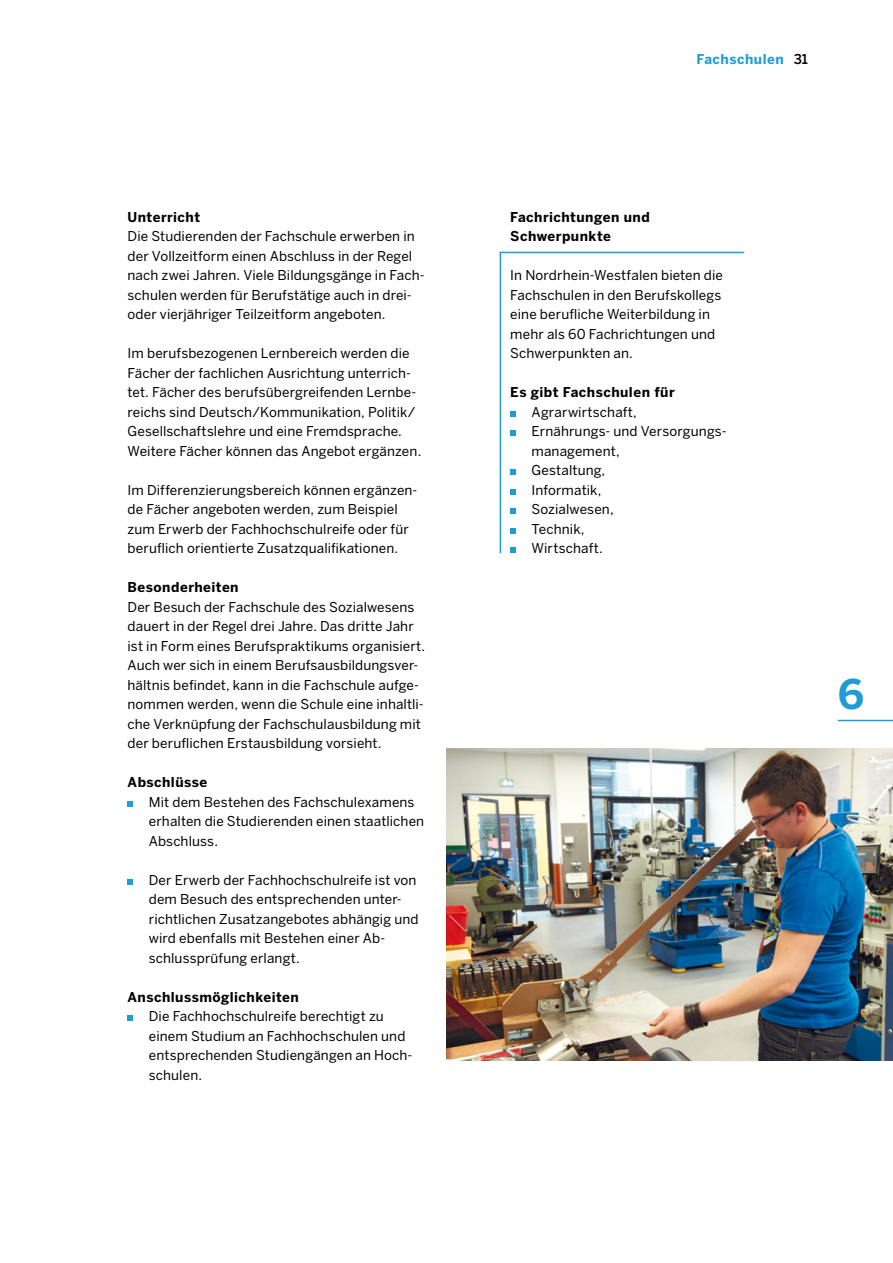
<style>
.page{position:relative;width:893px;height:1263px;background:#fff}
.page>*{position:absolute;margin:0;border:0;box-sizing:border-box;transform-origin:0 0}
.t1{font:700 40.5px "Benton Sans";color:#1e9dd4}
.Fließtext_9pt_Regula{font:13.5px/19.5px "Benton Sans";letter-spacing:.01em;color:#000}
.Fließtext_9pt_Regula-2{font:700 13.5px/19.5px "Benton Sans";letter-spacing:.035em;color:#000}
.Fließtext_9pt_Regula-3{font:700 13.5px "Benton Sans";letter-spacing:.035em;color:#1e9dd4}
.t2{font:500 13.5px "Benton Sans";color:#000}
</style>
<div class="page">
<hr style="left:838px;top:720px;width:55px;height:1px;background:#1e9dd4">
<svg style="left:128px;top:801px;width:5px;height:6px"></svg>
<svg style="left:128px;top:879px;width:5px;height:6px"></svg>
<svg style="left:128px;top:1016px;width:5px;height:5px"></svg>
<img style="left:446px;top:748px;width:447px;height:312px">
<svg style="left:510px;top:411px;width:6px;height:6px"></svg>
<svg style="left:510px;top:431px;width:6px;height:5px"></svg>
<svg style="left:510px;top:470px;width:6px;height:5px"></svg>
<svg style="left:510px;top:489px;width:6px;height:6px"></svg>
<svg style="left:510px;top:509px;width:6px;height:5px"></svg>
<svg style="left:510px;top:528px;width:6px;height:6px"></svg>
<svg style="left:510px;top:548px;width:6px;height:5px"></svg>
<hr style="left:500px;top:252px;width:244px;height:1px;background:#1e9dd4">
<hr style="left:500px;top:252px;width:1px;height:301px;background:#1e9dd4">
<p class="Fließtext_9pt_Regula-2" style="left:128px;top:207px;width:74px">Unterricht</p>
<p class="Fließtext_9pt_Regula" style="left:128px;top:226px;width:298px">Die Studierenden der Fachschule erwerben in der Vollzeitform einen Abschluss in der Regel nach zwei Jahren. Viele Bildungsgänge in Fach&shy;schulen werden für Berufstätige auch in drei&shy;oder vierjähriger Teilzeitform angeboten.</p>
<p class="Fließtext_9pt_Regula" style="left:128px;top:343px;width:295px">Im berufsbezogenen Lernbereich werden die Fächer der fachlichen Ausrichtung unterrich&shy;tet. Fächer des berufsübergreifenden Lernbe&shy;reichs sind Deutsch/Kommunikation, Politik/ Gesellschaftslehre und eine Fremdsprache.<br>Weitere Fächer können das Angebot ergänzen.</p>
<p class="Fließtext_9pt_Regula" style="left:128px;top:480px;width:291px">Im Differenzierungsbereich können ergänzen&shy;de Fächer angeboten werden, zum Beispiel zum Erwerb der Fachhochschulreife oder für beruflich orientierte Zusatzqualifikationen.</p>
<p class="Fließtext_9pt_Regula-2" style="left:128px;top:577px;width:113px">Besonderheiten</p>
<p class="Fließtext_9pt_Regula" style="left:128px;top:597px;width:299px">Der Besuch der Fachschule des Sozialwesens dauert in der Regel drei Jahre. Das dritte Jahr ist in Form eines Berufspraktikums organisiert.<br>Auch wer sich in einem Berufsausbildungsver&shy;hältnis befindet, kann in die Fachschule aufge&shy;nommen werden, wenn die Schule eine inhaltli&shy;che Verknüpfung der Fachschulausbildung mit der beruflichen Erstausbildung vorsieht.</p>
<p class="Fließtext_9pt_Regula-2" style="left:128px;top:772px;width:81px">Abschlüsse</p>
<p class="Fließtext_9pt_Regula" style="left:149px;top:792px;width:277px">Mit dem Bestehen des Fachschulexamens erhalten die Studierenden einen staatlichen<br>Abschluss.</p>
<p class="Fließtext_9pt_Regula" style="left:149px;top:870px;width:271px">Der Erwerb der Fachhochschulreife ist von dem Besuch des entsprechenden unter&shy;richtlichen Zusatzangebotes abhängig und wird ebenfalls mit Bestehen einer Ab&shy;schlussprüfung erlangt.</p>
<p class="Fließtext_9pt_Regula-2" style="left:128px;top:987px;width:173px">Anschlussmöglichkeiten</p>
<p class="Fließtext_9pt_Regula" style="left:149px;top:1006px;width:265px">Die Fachhochschulreife berechtigt zu einem Studium an Fachhochschulen und entsprechenden Studiengängen an Hoch&shy;schulen.</p>
<p class="Fließtext_9pt_Regula-3" style="left:697px;top:51px;width:89px">Fachschulen</p>
<p class="t2" style="left:794px;top:51px;width:16px">31</p>
<p class="Fließtext_9pt_Regula-2" style="left:510px;top:207px;width:141px">Fachrichtungen und<br>Schwerpunkte</p>
<p class="Fließtext_9pt_Regula" style="left:510px;top:265px;width:214px">In Nordrhein-Westfalen bieten die<br>Fachschulen in den Berufskollegs eine berufliche Weiterbildung in mehr als 60 Fachrichtungen und<br>Schwerpunkten an.</p>
<p class="Fließtext_9pt_Regula-2" style="left:510px;top:382px;width:166px">Es gibt Fachschulen für</p>
<p class="Fließtext_9pt_Regula" style="left:531px;top:402px;width:107px">Agrarwirtschaft,</p>
<p class="Fließtext_9pt_Regula" style="left:531px;top:421px;width:196px">Ernährungs- und Versorgungs&shy;management,</p>
<p class="Fließtext_9pt_Regula" style="left:531px;top:460px;width:75px">Gestaltung,</p>
<p class="Fließtext_9pt_Regula" style="left:531px;top:480px;width:71px">Informatik,</p>
<p class="Fließtext_9pt_Regula" style="left:531px;top:499px;width:84px">Sozialwesen,</p>
<p class="Fließtext_9pt_Regula" style="left:531px;top:519px;width:55px">Technik,</p>
<p class="Fließtext_9pt_Regula" style="left:531px;top:538px;width:73px">Wirtschaft.</p>
<p class="t1" style="left:838px;top:670px;width:28px">6</p>
</div>
